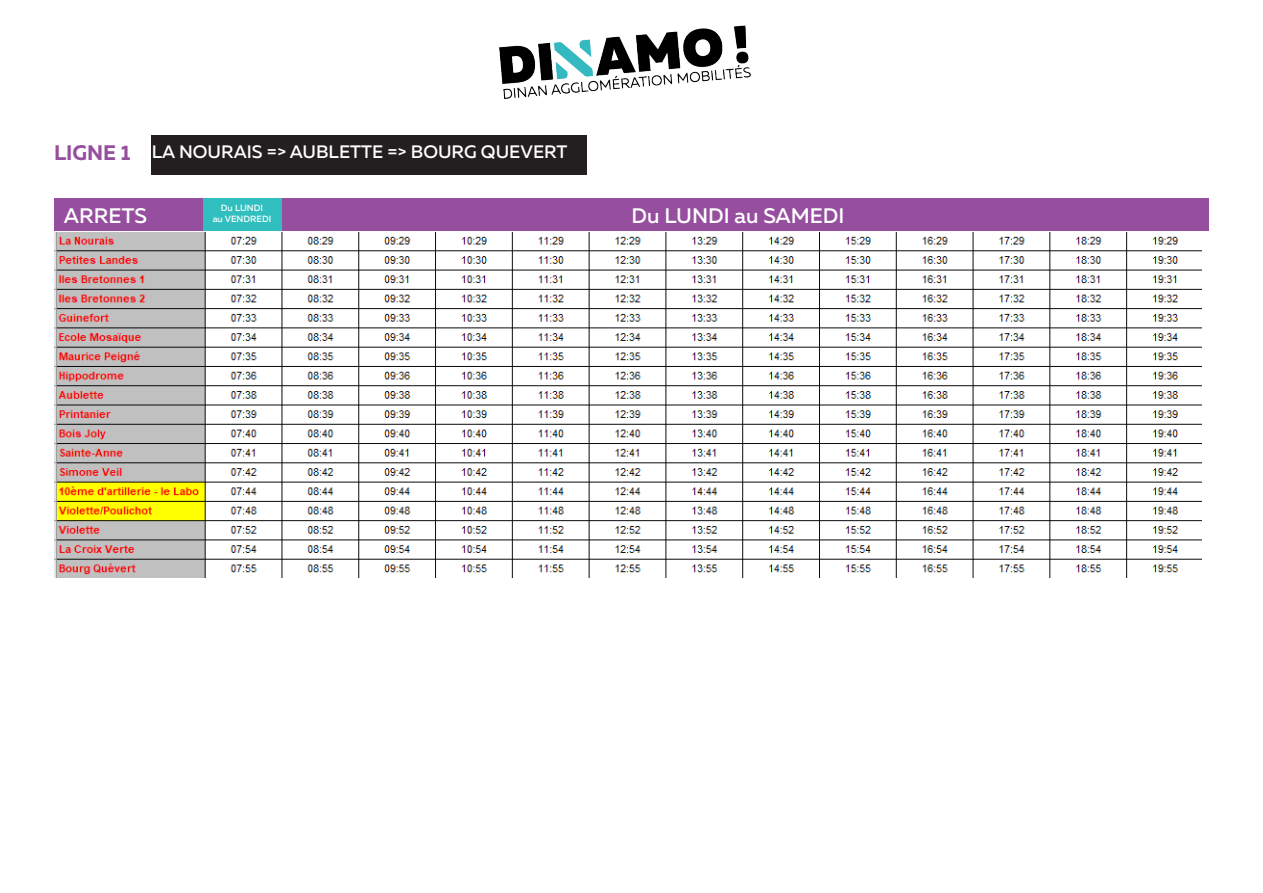
<style>
.page{position:relative;width:1263px;height:893px;background:#fff}
.page>*{position:absolute;margin:0;border:0;box-sizing:border-box;transform-origin:0 0}
.t1{font:500 21px "Muller";color:#fff}
.t2{font:700 21px "Muller";color:#964e9f}
.t3{font:500 18px "Muller";color:#fff}
.t4{font:500 9px "Muller";color:#fff}
</style>
<div class="page">
<img style="left:54px;top:233px;width:1147px;height:344px">
<div style="left:152px;top:135px;width:435px;height:40px;background:#231f20"></div>
<div style="left:54px;top:198px;width:1155px;height:33px;background:#964e9f"></div>
<img style="left:499px;top:26px;width:251px;height:72px">
<div style="left:203px;top:198px;width:78px;height:33px;background:#31bebf"></div>
<p class="t2" style="left:54px;top:140px;width:78px">LIGNE 1</p>
<p class="t3" style="left:152px;top:140px;width:417px">LA NOURAIS =&gt; AUBLETTE =&gt; BOURG QUEVERT</p>
<p class="t1" style="left:64px;top:202px;width:84px">ARRETS</p>
<p class="t4" style="left:221px;top:202px;width:44px">Du LUNDI</p>
<p class="t4" style="left:213px;top:213px;width:60px">au VENDREDI</p>
<p class="t1" style="left:631px;top:202px;width:214px">Du LUNDI au SAMEDI</p>
</div>
